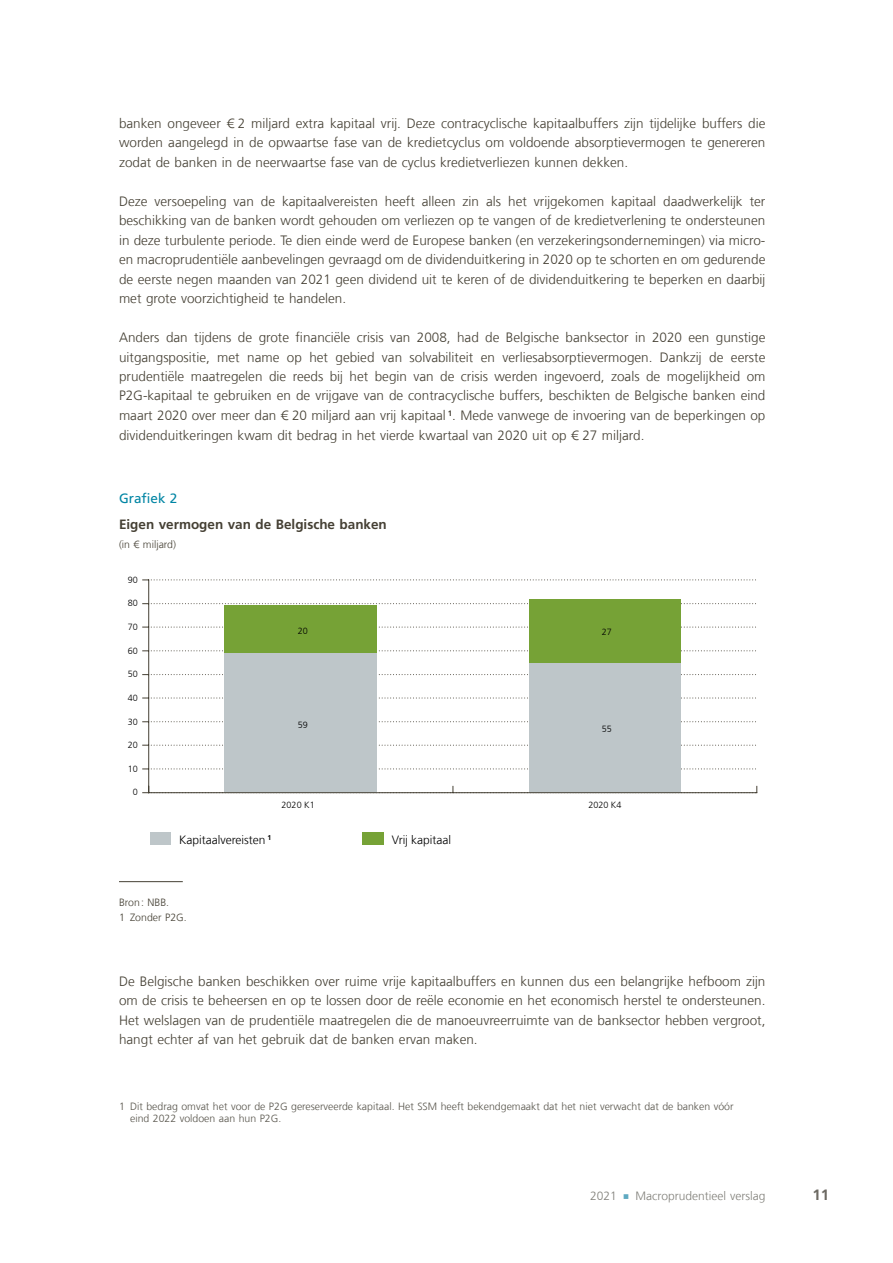
<style>
.page{position:relative;width:893px;height:1263px;background:#fff}
.page>*{position:absolute;margin:0;border:0;box-sizing:border-box;transform-origin:0 0}
.t1{font:700 15px "Frutiger LT Com";color:#6d6a63}
.t2{font:300 13.5px/19.5px "Frutiger LT Com";color:#454034;text-align:justify}
.t3{font:700 13.5px "Frutiger LT Com";color:#454034}
.t4{font:13.5px "Frutiger LT Com";color:#0085a4}
.t5{font:300 12px "Frutiger LT Com";color:#000}
.t6{font:300 12px "Frutiger LT Com";color:#81807a}
.t7{font:300 10.5px/12px "Frutiger LT Com";color:#57544b}
.t8{font:300 10.5px/15px "Frutiger LT Com";color:#454034}
.t9{font:300 9px "Frutiger LT Com";color:#000}
.s1{color:#5ea9c1}
</style>
<div class="page">
<div style="left:150px;top:832px;width:21px;height:12px;background:#bec6c9"></div>
<div style="left:225px;top:653px;width:152px;height:140px;background:#bec6c9"></div>
<div style="left:225px;top:606px;width:152px;height:47px;background:#76a236"></div>
<div style="left:529px;top:663px;width:152px;height:130px;background:#bec6c9"></div>
<div style="left:529px;top:599px;width:152px;height:64px;background:#76a236"></div>
<hr style="left:148px;top:579px;width:1px;height:214px;background:#454034">
<svg style="left:142px;top:579px;width:614px;height:1px"></svg>
<svg style="left:142px;top:603px;width:614px;height:1px"></svg>
<svg style="left:142px;top:627px;width:614px;height:1px"></svg>
<svg style="left:142px;top:650px;width:614px;height:1px"></svg>
<svg style="left:142px;top:674px;width:614px;height:1px"></svg>
<svg style="left:142px;top:698px;width:614px;height:1px"></svg>
<svg style="left:142px;top:721px;width:614px;height:1px"></svg>
<svg style="left:142px;top:745px;width:614px;height:1px"></svg>
<svg style="left:142px;top:768px;width:614px;height:1px"></svg>
<svg style="left:142px;top:786px;width:615px;height:7px"></svg>
<div style="left:362px;top:832px;width:21px;height:12px;background:#76a236"></div>
<hr style="left:119px;top:881px;width:64px;height:1px;background:#454034">
<p class="t2" style="left:119px;top:113px;width:648px">banken ongeveer € 2 miljard extra kapitaal vrij. Deze contracyclische kapitaalbuffers zijn tijdelijke buffers die worden aangelegd in de opwaartse fase van de kredietcyclus om voldoende absorptievermogen te genereren zodat de banken in de neerwaartse fase van de cyclus kredietverliezen kunnen dekken.</p>
<p class="t2" style="left:119px;top:191px;width:648px">Deze versoepeling van de kapitaalvereisten heeft alleen zin als het vrijgekomen kapitaal daadwerkelijk ter beschikking van de banken wordt gehouden om verliezen op te vangen of de kredietverlening te ondersteunen in deze turbulente periode. Te dien einde werd de Europese banken (en verzekeringsondernemingen) via micro&shy;en macroprudentiële aanbevelingen gevraagd om de dividenduitkering in 2020 op te schorten en om gedurende de eerste negen maanden van 2021 geen dividend uit te keren of de dividenduitkering te beperken en daarbij met grote voorzichtigheid te handelen.</p>
<p class="t2" style="left:119px;top:327px;width:648px">Anders dan tijdens de grote financiële crisis van 2008, had de Belgische banksector in 2020 een gunstige uitgangspositie, met name op het gebied van solvabiliteit en verliesabsorptievermogen. Dankzij de eerste prudentiële maatregelen die reeds bij het begin van de crisis werden ingevoerd, zoals de mogelijkheid om P2G-kapitaal te gebruiken en de vrijgave van de contracyclische buffers, beschikten de Belgische banken eind maart 2020 over meer dan € 20 miljard aan vrij kapitaal <sup>1</sup>. Mede vanwege de invoering van de beperkingen op dividenduitkeringen kwam dit bedrag in het vierde kwartaal van 2020 uit op € 27 miljard.</p>
<p class="t4" style="left:119px;top:490px;width:60px">Grafiek 2</p>
<p class="t3" style="left:119px;top:516px;width:269px">Eigen vermogen van de Belgische banken</p>
<p class="t8" style="left:119px;top:537px;width:58px">(in € miljard)</p>
<p class="t9" style="left:128px;top:574px;width:12px">90</p>
<p class="t9" style="left:128px;top:597px;width:12px">80</p>
<p class="t9" style="left:128px;top:621px;width:12px">70</p>
<p class="t9" style="left:128px;top:645px;width:12px">60</p>
<p class="t9" style="left:128px;top:668px;width:12px">50</p>
<p class="t9" style="left:128px;top:692px;width:12px">40</p>
<p class="t9" style="left:128px;top:716px;width:12px">30</p>
<p class="t9" style="left:128px;top:739px;width:12px">20</p>
<p class="t9" style="left:128px;top:763px;width:12px">10</p>
<p class="t9" style="left:133px;top:786px;width:7px">0</p>
<p class="t9" style="left:298px;top:626px;width:12px">20</p>
<p class="t9" style="left:602px;top:627px;width:12px">27</p>
<p class="t9" style="left:298px;top:719px;width:12px">59</p>
<p class="t9" style="left:602px;top:723px;width:12px">55</p>
<p class="t5" style="left:179px;top:832px;width:94px">Kapitaalvereisten <sup>1</sup></p>
<p class="t9" style="left:282px;top:800px;width:35px">2020 K1</p>
<p class="t9" style="left:588px;top:800px;width:35px">2020 K4</p>
<p class="t5" style="left:392px;top:832px;width:61px">Vrĳ kapitaal</p>
<p class="t8" style="left:119px;top:894px;width:69px">Bron: NBB.<br>1 Zonder P2G.</p>
<p class="t2" style="left:119px;top:971px;width:648px">De Belgische banken beschikken over ruime vrije kapitaalbuffers en kunnen dus een belangrijke hefboom zijn om de crisis te beheersen en op te lossen door de reële economie en het economisch herstel te ondersteunen.<br>Het welslagen van de prudentiële maatregelen die de manoeuvreerruimte van de banksector hebben vergroot, hangt echter af van het gebruik dat de banken ervan maken.</p>
<p class="t7" style="left:130px;top:1100px;width:605px;text-indent:-11px">1 Dit bedrag omvat het voor de P2G gereserveerde kapitaal. Het SSM heeft bekendgemaakt dat het niet verwacht dat de banken vóór eind 2022 voldoen aan hun P2G.</p>
<p class="t6" style="left:590px;top:1188px;width:177px">2021 <span class="s1">○</span> Macroprudentieel verslag</p>
<p class="t1" style="left:812px;top:1186px;width:18px">11</p>
</div>
